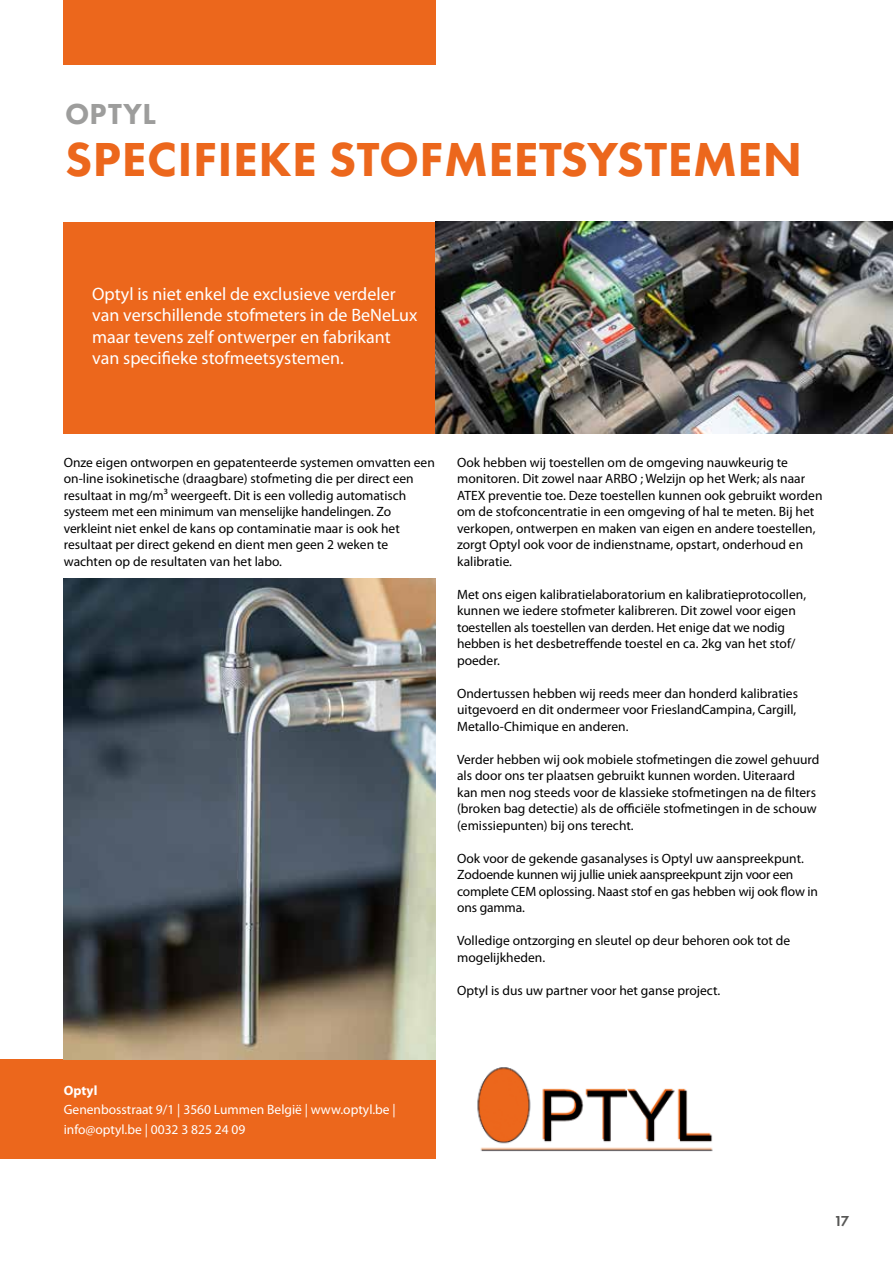
<style>
.page{position:relative;width:893px;height:1263px;background:#fff}
.page>*{position:absolute;margin:0;border:0;box-sizing:border-box;transform-origin:0 0}
.t1{font:800 49.5px "Futura PT";letter-spacing:.01em;color:#ec671c}
.t2{font:800 30px "Futura PT";letter-spacing:.025em;color:#9d9d9c}
.t3{font:18px/21.6px "Myriad Pro";color:#fff}
.t4{font:600 15px "Futura PT";color:#575756}
.t5{font:13.5px/16.5px "Myriad Pro";color:#000}
.t6{font:13.5px/19.5px "Myriad Pro";color:#fff}
.t7{font:700 13.5px "Myriad Pro";color:#fff}
</style>
<div class="page">
<div style="left:64px;top:0;width:372px;height:434px;background:#ec671c"></div>
<div style="left:0;top:1060px;width:436px;height:99px;background:#ec671c"></div>
<div style="left:0;top:65px;width:893px;height:157px;background:#fff"></div>
<img style="left:64px;top:578px;width:372px;height:482px">
<img style="left:477px;top:1067px;width:236px;height:85px">
<img style="left:436px;top:222px;width:457px;height:212px">
<h2 class="t2" style="left:65px;top:95px;width:92px">OPTYL</h2>
<h1 class="t1" style="left:65px;top:129px;width:739px">SPECIFIEKE STOFMEETSYSTEMEN</h1>
<h3 class="t3" style="left:92px;top:283px;width:327px">Optyl is niet enkel de exclusieve verdeler van verschillende stofmeters in de BeNeLux maar tevens zelf ontwerper en fabrikant van specifieke stofmeetsystemen.</h3>
<p class="t5" style="left:64px;top:454px;width:373px">Onze eigen ontworpen en gepatenteerde systemen omvatten een on-line isokinetische (draagbare) stofmeting die per direct een resultaat in mg/m³ weergeeft. Dit is een volledig automatisch systeem met een minimum van menselijke handelingen. Zo verkleint niet enkel de kans op contaminatie maar is ook het resultaat per direct gekend en dient men geen 2 weken te wachten op de resultaten van het labo.</p>
<p class="t5" style="left:457px;top:454px;width:367px">Ook hebben wij toestellen om de omgeving nauwkeurig te monitoren. Dit zowel naar ARBO ; Welzijn op het Werk; als naar ATEX preventie toe. Deze toestellen kunnen ook gebruikt worden om de stofconcentratie in een omgeving of hal te meten. Bij het verkopen, ontwerpen en maken van eigen en andere toestellen, zorgt Optyl ook voor de indienstname, opstart, onderhoud en kalibratie.</p>
<p class="t5" style="left:457px;top:586px;width:350px">Met ons eigen kalibratielaboratorium en kalibratieprotocollen, kunnen we iedere stofmeter kalibreren. Dit zowel voor eigen toestellen als toestellen van derden. Het enige dat we nodig hebben is het desbetreffende toestel en ca. 2kg van het stof/ poeder.</p>
<p class="t5" style="left:457px;top:685px;width:342px">Ondertussen hebben wij reeds meer dan honderd kalibraties uitgevoerd en dit ondermeer voor FrieslandCampina, Cargill,<br>Metallo-Chimique en anderen.</p>
<p class="t5" style="left:457px;top:751px;width:364px">Verder hebben wij ook mobiele stofmetingen die zowel gehuurd als door ons ter plaatsen gebruikt kunnen worden. Uiteraard<br>kan men nog steeds voor de klassieke stofmetingen na de filters (broken bag detectie) als de officiële stofmetingen in de schouw (emissiepunten) bij ons terecht.</p>
<p class="t5" style="left:457px;top:850px;width:362px">Ook voor de gekende gasanalyses is Optyl uw aanspreekpunt.<br>Zodoende kunnen wij jullie uniek aanspreekpunt zijn voor een complete CEM oplossing. Naast stof en gas hebben wij ook flow in ons gamma.</p>
<p class="t5" style="left:457px;top:932px;width:335px">Volledige ontzorging en sleutel op deur behoren ook tot de mogelijkheden.</p>
<p class="t5" style="left:457px;top:982px;width:265px">Optyl is dus uw partner voor het ganse project.</p>
<p class="t7" style="left:64px;top:1082px;width:35px">Optyl</p>
<p class="t6" style="left:64px;top:1100px;width:333px">Genenbosstraat 9/1 | 3560 Lummen België | www.optyl.be | info@optyl.be | 0032 3 825 24 09</p>
<p class="t4" style="left:834px;top:1211px;width:17px">17</p>
</div>
